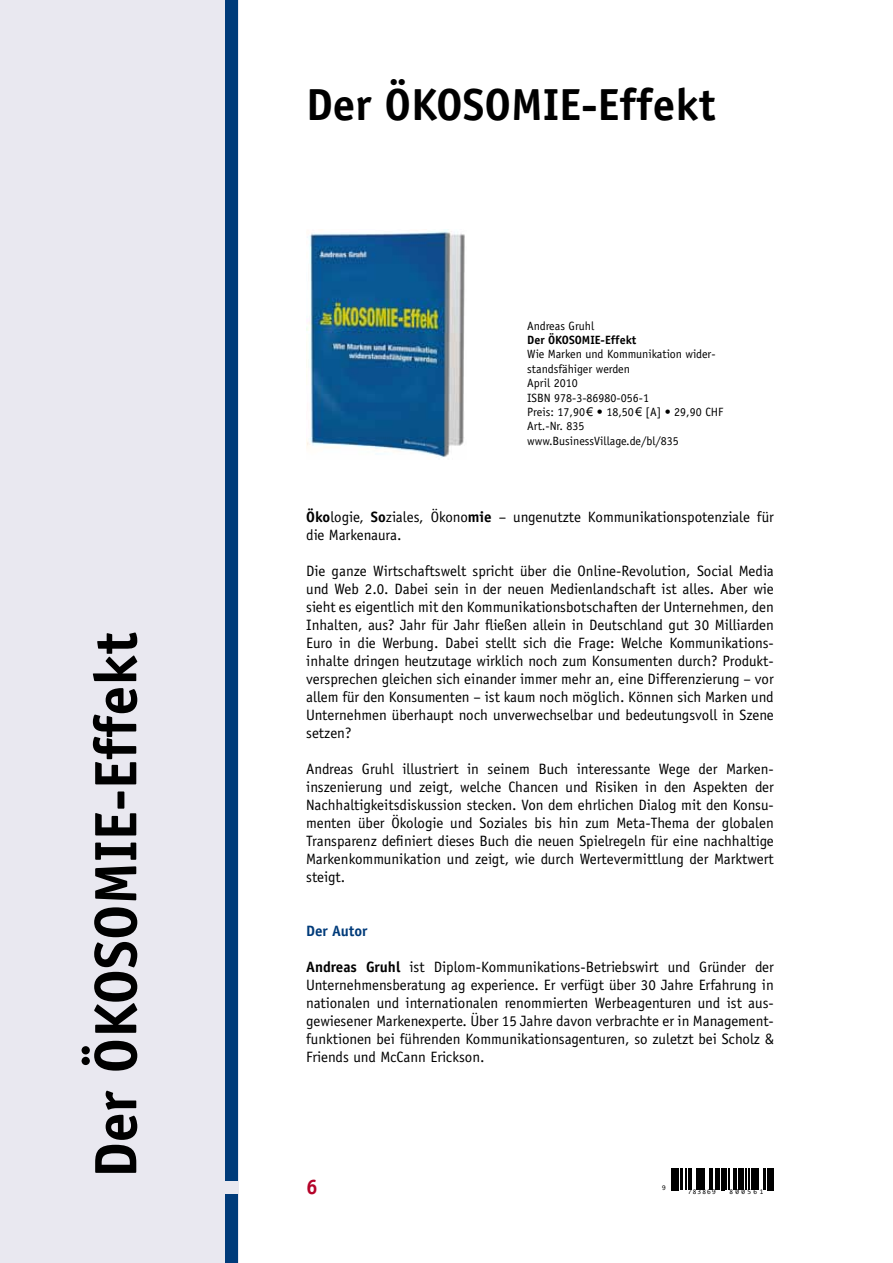
<style>
.page{position:relative;width:893px;height:1263px;background:#fff}
.page>*{position:absolute;margin:0;border:0;box-sizing:border-box;transform-origin:0 0}
.t1{font:700 60px "Officina Sans";color:#000}
.t2{font:700 45px "Officina Sans";color:#000}
.t3{font:700 21px "Officina Sans";color:#b50329}
.t4{font:15px/18px "Officina Sans";color:#000;text-align:justify}
.t5{font:700 15px "Officina Sans";color:#003b7a}
.t6{font:12px/14.4px "Officina Sans";color:#000}
.t7{font:700 12px "Officina Sans";color:#000}
.t8{font:6px "Monaco";letter-spacing:.3em;color:#000}
.s1{font-family:"Arial"}
.s2{font-weight:700}
</style>
<div class="page">
<div style="left:0;top:0;width:238px;height:1263px;background:#e9e8f0"></div>
<div style="left:225px;top:0;width:13px;height:1180px;background:#003b7a"></div>
<div style="left:225px;top:1194px;width:13px;height:69px;background:#003b7a"></div>
<img style="left:306px;top:230px;width:159px;height:228px">
<svg style="left:671px;top:1168px;width:3px;height:22px"></svg>
<hr style="left:676px;top:1168px;width:3px;height:22px;background:#000">
<hr style="left:680px;top:1168px;width:2px;height:21px;background:#000">
<svg style="left:685px;top:1168px;width:12px;height:21px"></svg>
<hr style="left:698px;top:1168px;width:2px;height:21px;background:#000">
<hr style="left:701px;top:1168px;width:4px;height:21px;background:#000">
<svg style="left:709px;top:1168px;width:17px;height:22px"></svg>
<hr style="left:728px;top:1168px;width:2px;height:21px;background:#000">
<hr style="left:733px;top:1168px;width:3px;height:21px;background:#000">
<svg style="left:738px;top:1168px;width:1px;height:21px"></svg>
<hr style="left:740px;top:1168px;width:4px;height:21px;background:#000">
<svg style="left:746px;top:1168px;width:3px;height:21px"></svg>
<hr style="left:751px;top:1168px;width:3px;height:21px;background:#000">
<hr style="left:755px;top:1168px;width:2px;height:21px;background:#000">
<svg style="left:758px;top:1168px;width:1px;height:21px"></svg>
<hr style="left:763px;top:1168px;width:2px;height:21px;background:#000">
<hr style="left:767px;top:1168px;width:3px;height:22px;background:#000">
<svg style="left:771px;top:1168px;width:3px;height:22px"></svg>
<h1 class="t1" style="left:78px;top:1178px;width:547px;rotate:-90deg">Der ÖKOSOMIE-Effekt</h1>
<h2 class="t2" style="left:306px;top:77px;width:411px">Der ÖKOSOMIE-Effekt</h2>
<p class="t6" style="left:527px;top:318px;width:68px">Andreas Gruhl</p>
<p class="t7" style="left:527px;top:332px;width:111px">Der ÖKOSOMIE-Effekt</p>
<p class="t6" style="left:527px;top:347px;width:198px">Wie Marken und Kommunikation wider&shy;standsfähiger werden<br>April 2010<br>ISBN 978-3-86980-056-1<br>Preis: 17,90<span class="s1">€</span> • 18,50<span class="s1">€</span> [A] • 29,90 CHF<br>Art.-Nr. 835 www.BusinessVillage.de/bl/835</p>
<p class="t4" style="left:306px;top:508px;width:469px"><span class="s2">Öko</span>logie, <span class="s2">So</span>ziales, Ökono<span class="s2">mie</span> – ungenutzte Kommunikationspotenziale für die Markenaura.</p>
<p class="t4" style="left:306px;top:562px;width:469px">Die ganze Wirtschaftswelt spricht über die Online-Revolution, Social Media und Web 2.0. Dabei sein in der neuen Medienlandschaft ist alles. Aber wie sieht es eigentlich mit den Kommunikationsbotschaften der Unternehmen, den Inhalten, aus? Jahr für Jahr fließen allein in Deutschland gut 30 Milliarden Euro in die Werbung. Dabei stellt sich die Frage: Welche Kommunikations&shy;inhalte dringen heutzutage wirklich noch zum Konsumenten durch? Produkt&shy;versprechen gleichen sich einander immer mehr an, eine Differenzierung – vor allem für den Konsumenten – ist kaum noch möglich. Können sich Marken und Unternehmen überhaupt noch unverwechselbar und bedeutungsvoll in Szene setzen?</p>
<p class="t4" style="left:306px;top:760px;width:469px">Andreas Gruhl illustriert in seinem Buch interessante Wege der Marken&shy;inszenierung und zeigt, welche Chancen und Risiken in den Aspekten der Nachhaltigkeitsdiskussion stecken. Von dem ehrlichen Dialog mit den Konsu&shy;menten über Ökologie und Soziales bis hin zum Meta-Thema der globalen Transparenz definiert dieses Buch die neuen Spielregeln für eine nachhaltige Markenkommunikation und zeigt, wie durch Wertevermittlung der Marktwert steigt.</p>
<p class="t5" style="left:306px;top:922px;width:63px">Der Autor</p>
<p class="t4" style="left:306px;top:958px;width:469px"><span class="s2">Andreas Gruhl</span> ist Diplom-Kommunikations-Betriebswirt und Gründer der Unternehmensberatung ag experience. Er verfügt über 30 Jahre Erfahrung in nationalen und internationalen renommierten Werbeagenturen und ist aus&shy;gewiesener Markenexperte. Über 15 Jahre davon verbrachte er in Management&shy;funktionen bei führenden Kommunikationsagenturen, so zuletzt bei Scholz &amp; Friends und McCann Erickson.</p>
<h3 class="t3" style="left:306px;top:1174px;width:13px">6</h3>
<p class="t8" style="left:662px;top:1184px;width:5px">9</p>
<p class="t8" style="left:688px;top:1188px;width:29px">783869</p>
<p class="t8" style="left:729px;top:1188px;width:35px">800561</p>
</div>
